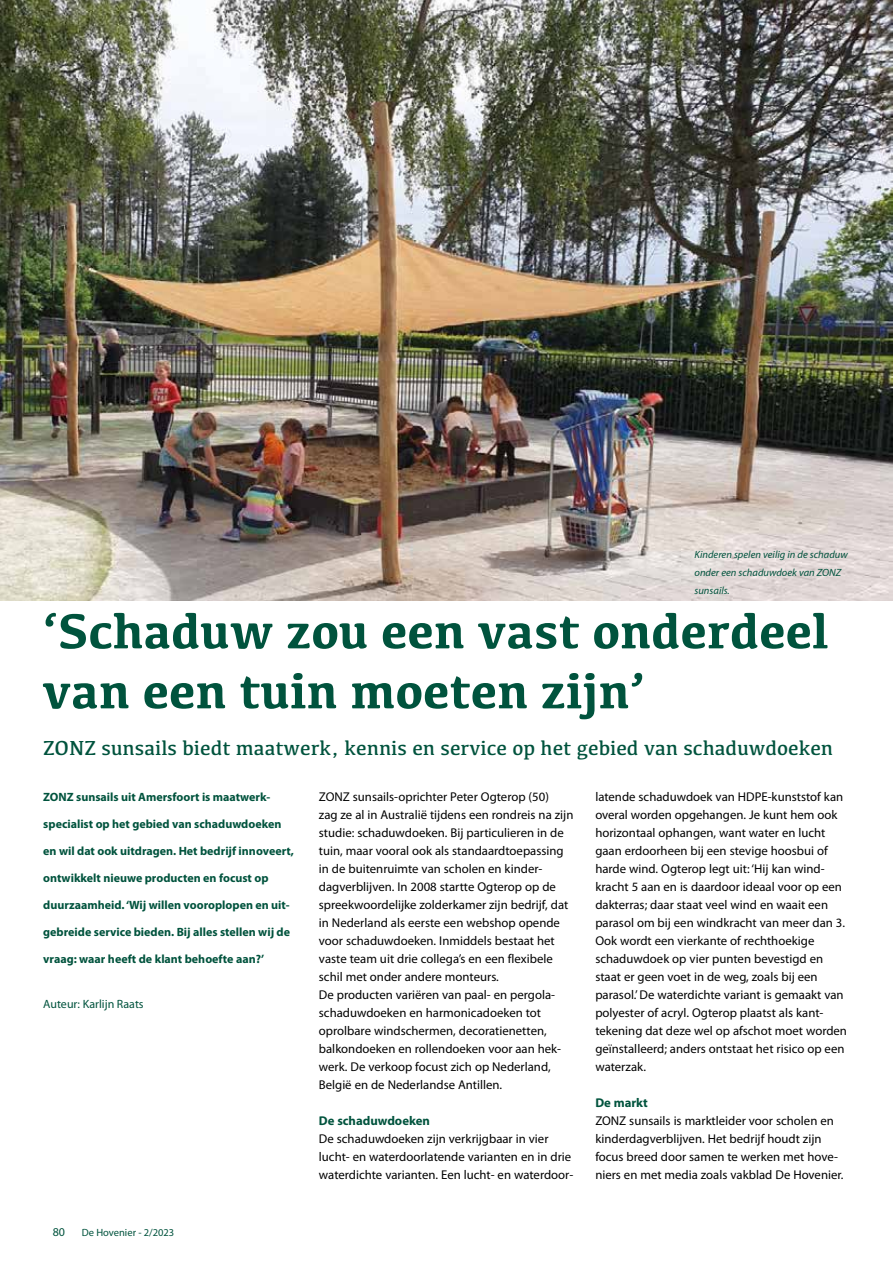
<style>
.page{position:relative;width:893px;height:1263px;background:#fff}
.page>*{position:absolute;margin:0;border:0;box-sizing:border-box;transform-origin:0 0}
.t1{font:700 51px/60px "Kefa";color:#00533d}
.t2{font:21px "Kefa";color:#00533d}
.t3{font:12.75px/18px "Myriad Pro";color:#000}
.t4{font:700 12.75px "Myriad Pro";color:#00533d}
.t5{font:700 12px "Myriad Pro";color:#00533d}
.t6{font:12px "Myriad Pro";color:#00533d}
.t7{font:italic 10.5px/18px "Myriad Pro";color:#00533d}
.t8{font:10.5px "Myriad Pro";color:#00533d}
</style>
<div class="page">
<img style="left:0;top:0;width:893px;height:600px">
<p class="t7" style="left:694px;top:545px;width:155px">Kinderen spelen veilig in de schaduw onder een schaduwdoek van ZONZ sunsails.</p>
<h1 class="t1" style="left:43px;top:598px;width:787px">‘Schaduw zou een vast onderdeel van een tuin moeten zijn’</h1>
<h2 class="t2" style="left:43px;top:735px;width:791px">ZONZ sunsails biedt maatwerk, kennis en service op het gebied van schaduwdoeken</h2>
<p class="t5" style="left:43px;top:789px;width:229px">ZONZ sunsails uit Amersfoort is maatwerk-</p>
<p class="t5" style="left:43px;top:816px;width:240px">specialist op het gebied van schaduwdoeken</p>
<p class="t5" style="left:43px;top:843px;width:252px">en wil dat ook uitdragen. Het bedrijf innoveert,</p>
<p class="t5" style="left:43px;top:870px;width:227px">ontwikkelt nieuwe producten en focust op</p>
<p class="t5" style="left:43px;top:897px;width:248px">duurzaamheid. ‘Wij willen vooroplopen en uit-</p>
<p class="t5" style="left:43px;top:924px;width:248px">gebreide service bieden. Bij alles stellen wij de</p>
<p class="t5" style="left:43px;top:951px;width:222px">vraag: waar heeft de klant behoefte aan?’</p>
<p class="t6" style="left:43px;top:997px;width:102px">Auteur: Karlijn Raats</p>
<p class="t6" style="left:53px;top:1224px;width:14px">80</p>
<p class="t8" style="left:82px;top:1226px;width:94px">De Hovenier - 2/2023</p>
<p class="t3" style="left:319px;top:788px;width:256px">ZONZ sunsails-oprichter Peter Ogterop (50)<br>zag ze al in Australië tijdens een rondreis na zijn studie: schaduwdoeken. Bij particulieren in de tuin, maar vooral ook als standaardtoepassing in de buitenruimte van scholen en kinder&shy;dagverblijven. In 2008 startte Ogterop op de spreekwoordelijke zolderkamer zijn bedrijf, dat in Nederland als eerste een webshop opende voor schaduwdoeken. Inmiddels bestaat het vaste team uit drie collega’s en een flexibele schil met onder andere monteurs.<br>De producten variëren van paal- en pergola&shy;schaduwdoeken en harmonicadoeken tot oprolbare windschermen, decoratienetten, balkondoeken en rollendoeken voor aan hek&shy;werk. De verkoop focust zich op Nederland, België en de Nederlandse Antillen.</p>
<p class="t4" style="left:319px;top:1112px;width:113px">De schaduwdoeken</p>
<p class="t3" style="left:319px;top:1130px;width:256px">De schaduwdoeken zijn verkrijgbaar in vier lucht- en waterdoorlatende varianten en in drie waterdichte varianten. Een lucht- en waterdoor-</p>
<p class="t3" style="left:595px;top:788px;width:253px">latende schaduwdoek van HDPE-kunststof kan overal worden opgehangen. Je kunt hem ook horizontaal ophangen, want water en lucht gaan erdoorheen bij een stevige hoosbui of harde wind. Ogterop legt uit: ‘Hij kan wind&shy;kracht 5 aan en is daardoor ideaal voor op een dakterras; daar staat veel wind en waait een parasol om bij een windkracht van meer dan 3.<br>Ook wordt een vierkante of rechthoekige schaduwdoek op vier punten bevestigd en staat er geen voet in de weg, zoals bij een parasol.’ De waterdichte variant is gemaakt van polyester of acryl. Ogterop plaatst als kant&shy;tekening dat deze wel op afschot moet worden geïnstalleerd; anders ontstaat het risico op een waterzak.</p>
<p class="t4" style="left:595px;top:1095px;width:54px">De markt</p>
<p class="t3" style="left:595px;top:1112px;width:250px">ZONZ sunsails is marktleider voor scholen en kinderdagverblijven. Het bedrijf houdt zijn focus breed door samen te werken met hove&shy;niers en met media zoals vakblad De Hovenier.</p>
</div>
